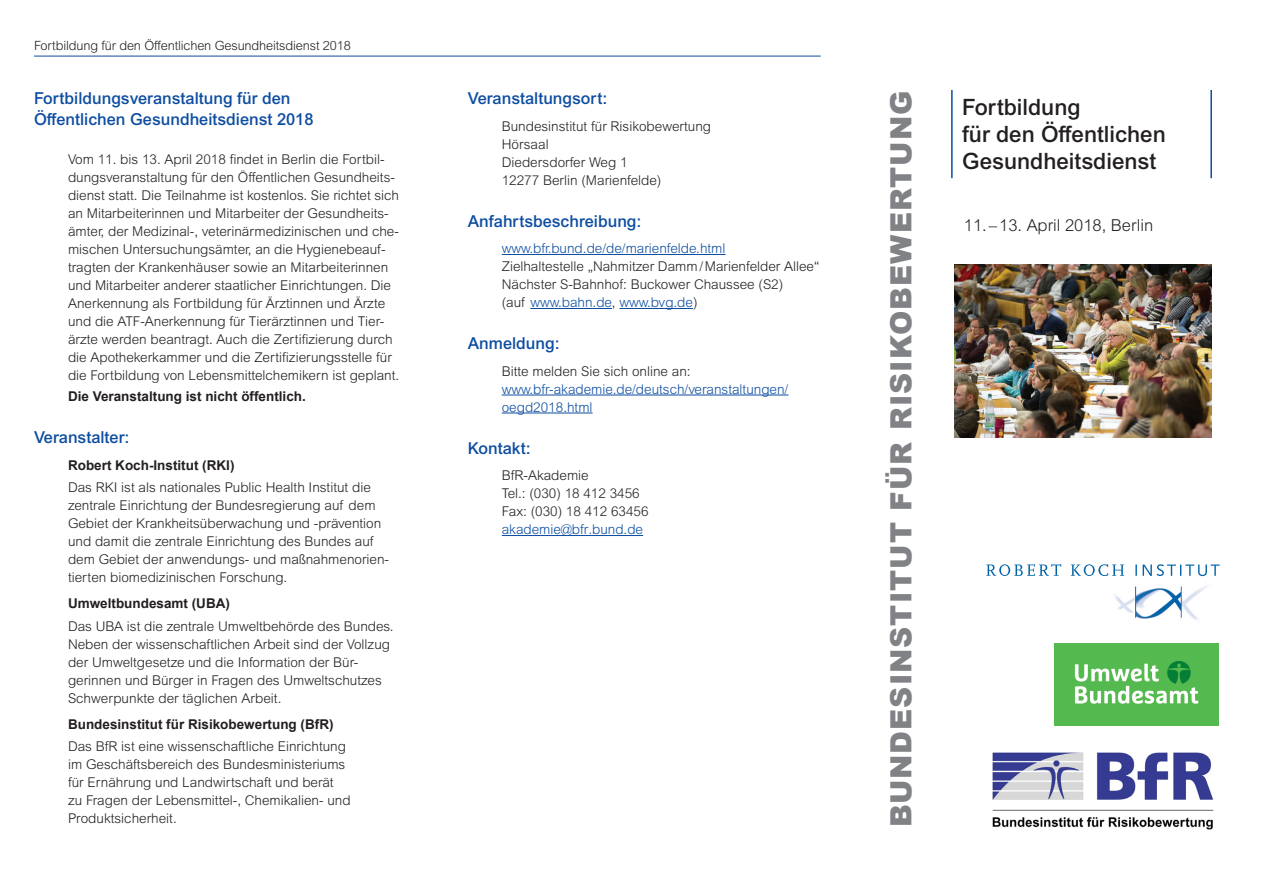
<style>
.page{position:relative;width:1263px;height:893px;background:#fff}
.page>*{position:absolute;margin:0;border:0;box-sizing:border-box;transform-origin:0 0}
.t1{font:900 29.25px "Arial";letter-spacing:.035em;color:#808285}
.t2{font:500 22.5px/27px "Arial MT Pro";color:#231f20}
.t3{font:500 16.5px/21px "Arial MT Pro";color:#0d4da1}
.t4{font:300 16.5px "Arial MT Pro";color:#231f20}
.t5{font:300 13.5px/18px "Arial MT Pro";color:#231f20}
.t6{font:700 13.5px "Arial";color:#231f20}
.t7{font:300 13.5px/18px "Arial MT Pro";color:#0d4da1}
.t8{font:300 12.75px "Arial MT Pro";letter-spacing:-.01em;color:#231f20}
.s1{color:#0d4da1}
</style>
<div class="page">
<img style="left:954px;top:264px;width:258px;height:173px">
<hr style="left:951px;top:90px;width:2px;height:88px;background:#0d4da1">
<hr style="left:1210px;top:90px;width:2px;height:88px;background:#0d4da1">
<hr style="left:502px;top:254px;width:223px;height:1px;background:#0d4da1">
<hr style="left:530px;top:308px;width:82px;height:1px;background:#0d4da1">
<hr style="left:619px;top:308px;width:74px;height:1px;background:#0d4da1">
<hr style="left:502px;top:395px;width:286px;height:1px;background:#0d4da1">
<hr style="left:502px;top:413px;width:91px;height:1px;background:#0d4da1">
<hr style="left:502px;top:535px;width:141px;height:1px;background:#0d4da1">
<hr style="left:34px;top:56px;width:787px;height:1px;background:#0d4da1">
<img style="left:992px;top:752px;width:222px;height:78px">
<svg style="left:986px;top:564px;width:233px;height:12px"></svg>
<img style="left:1114px;top:585px;width:94px;height:35px">
<img style="left:1054px;top:644px;width:164px;height:82px">
<p class="t8" style="left:34px;top:37px;width:318px">Fortbildung für den Öffentlichen Gesundheitsdienst 2018</p>
<p class="t3" style="left:34px;top:88px;width:281px">Fortbildungsveranstaltung für den<br>Öffentlichen Gesundheitsdienst 2018</p>
<p class="t5" style="left:68px;top:151px;width:333px">Vom 11. bis 13. April 2018 findet in Berlin die Fortbil&shy;dungsveranstaltung für den Öffentlichen Gesundheits&shy;dienst statt. Die Teilnahme ist kostenlos. Sie richtet sich an Mitarbeiterinnen und Mitarbeiter der Gesundheits&shy;ämter, der Medizinal-, veterinärmedizinischen und che&shy;mischen Untersuchungsämter, an die Hygienebeauf&shy;tragten der Krankenhäuser sowie an Mitarbeiterinnen und Mitarbeiter anderer staatlicher Einrichtungen. Die Anerkennung als Fortbildung für Ärztinnen und Ärzte und die ATF-Anerkennung für Tierärztinnen und Tier&shy;ärzte werden beantragt. Auch die Zertifizierung durch die Apothekerkammer und die Zertifizierungsstelle für die Fortbildung von Lebensmittelchemikern ist geplant.</p>
<p class="t6" style="left:68px;top:387px;width:239px">Die Veranstaltung ist nicht öffentlich.</p>
<p class="t3" style="left:34px;top:427px;width:97px">Veranstalter:</p>
<p class="t6" style="left:68px;top:456px;width:168px">Robert Koch-Institut (RKI)</p>
<p class="t5" style="left:68px;top:478px;width:322px">Das RKI ist als nationales Public Health Institut die zentrale Einrichtung der Bundesregierung auf dem Gebiet der Krankheitsüberwachung und -prävention und damit die zentrale Einrichtung des Bundes auf dem Gebiet der anwendungs- und maßnahmenorien&shy;tierten biomedizinischen Forschung.</p>
<p class="t6" style="left:68px;top:595px;width:163px">Umweltbundesamt (UBA)</p>
<p class="t5" style="left:68px;top:617px;width:327px">Das UBA ist die zentrale Umweltbehörde des Bundes.<br>Neben der wissenschaftlichen Arbeit sind der Vollzug der Umweltgesetze und die Information der Bür&shy;gerinnen und Bürger in Fragen des Umweltschutzes Schwerpunkte der täglichen Arbeit.</p>
<p class="t6" style="left:68px;top:715px;width:267px">Bundesinstitut für Risikobewertung (BfR)</p>
<p class="t5" style="left:68px;top:738px;width:284px">Das BfR ist eine wissenschaftliche Einrichtung im Geschäftsbereich des Bundesministeriums für Ernährung und Landwirtschaft und berät zu Fragen der Lebensmittel-, Chemikalien- und Produktsicherheit.</p>
<p class="t3" style="left:468px;top:88px;width:141px">Veranstaltungsort:</p>
<p class="t5" style="left:502px;top:117px;width:211px">Bundesinstitut für Risikobewertung<br>Hörsaal<br>Diedersdorfer Weg 1<br>12277 Berlin (Marienfelde)</p>
<p class="t3" style="left:468px;top:211px;width:175px">Anfahrtsbeschreibung:</p>
<p class="t7" style="left:502px;top:240px;width:225px">www.bfr.bund.de/de/marienfelde.html</p>
<p class="t5" style="left:502px;top:258px;width:319px">Zielhaltestelle „Nahmitzer Damm/Marienfelder Allee“<br>Nächster S-Bahnhof: Buckower Chaussee (S2)<br>(auf <span class="s1">www.bahn.de</span>, <span class="s1">www.bvg.de</span>)</p>
<p class="t3" style="left:468px;top:333px;width:93px">Anmeldung:</p>
<p class="t5" style="left:502px;top:362px;width:190px">Bitte melden Sie sich online an:</p>
<p class="t7" style="left:502px;top:380px;width:288px">www.bfr-akademie.de/deutsch/veranstaltungen/ oegd2018.html</p>
<p class="t3" style="left:468px;top:438px;width:64px">Kontakt:</p>
<p class="t5" style="left:502px;top:467px;width:148px">BfR-Akademie<br>Tel.: (030) 18 412 3456<br>Fax: (030) 18 412 63456</p>
<p class="t7" style="left:502px;top:521px;width:143px">akademie@bfr.bund.de</p>
<h1 class="t1" style="left:880px;top:827px;width:738px;rotate:-90deg">BUNDESINSTITUT FÜR RISIKOBEWERTUNG</h1>
<h2 class="t2" style="left:962px;top:95px;width:205px">Fortbildung<br>für den Öffentlichen<br>Gesundheitsdienst</h2>
<p class="t4" style="left:964px;top:215px;width:191px">11. –13. April 2018, Berlin</p>
</div>
